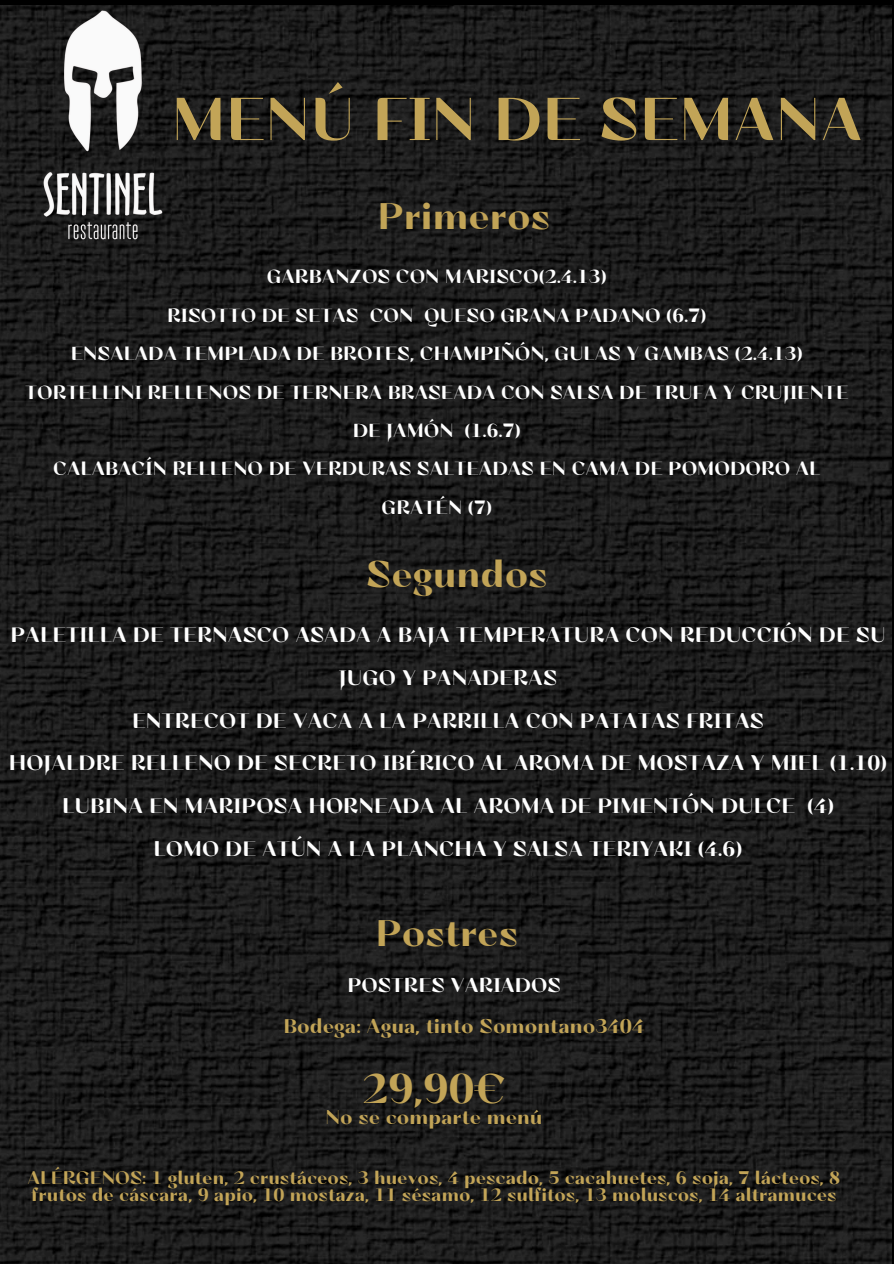
<style>
.page{position:relative;width:894px;height:1264px;background:#fff}
.page>*{position:absolute;margin:0;border:0;box-sizing:border-box;transform-origin:0 0}
.t1{font:700 55.5px "Lince Sans TH";color:#c2a457}
.t2{font:700 38.55px "Lince Sans TH";color:#c2a457}
.t3{font:700 34.5px "Lince Sans TH";color:#c2a457}
.t4{font:700 19.35px "Lince Sans TH";color:#fff}
.t5{font:700 18.45px "Lince Sans TH";color:#c2a457}
.t6{font:700 18.45px "Lince Sans TH";color:#fff}
.t7{font:700 18.3px "Lince Sans TH";color:#c2a457}
.t8{font:700 17.55px/38.4px "Lince Sans TH";color:#fff;text-align:center}
.t9{font:700 16.65px/16.6px "Lince Sans TH";color:#c2a457}
</style>
<div class="page">
<img style="left:0;top:6px;width:891px;height:1257px">
<img style="left:19px;top:6px;width:168px;height:238px">
<p class="t1" style="left:171px;top:76px;width:692px">MENÚ FIN DE SEMANA</p>
<p class="t3" style="left:377px;top:189px;width:174px">Primeros</p>
<h3 class="t8" style="left:25px;top:258px;width:824px">GARBANZOS CON MARISCO(2.4.13)<br>RISOTTO DE SETAS CON QUESO GRANA PADANO (6.7)<br>ENSALADA TEMPLADA DE BROTES, CHAMPIÑÓN, GULAS Y GAMBAS (2.4.13)<br>TORTELLINI RELLENOS DE TERNERA BRASEADA CON SALSA DE TRUFA Y CRUJIENTE DE JAMÓN (1.6.7)<br>CALABACÍN RELLENO DE VERDURAS SALTEADAS EN CAMA DE POMODORO AL GRATÉN (7)</h3>
<h3 class="t3" style="left:366px;top:547px;width:183px">Segundos</h3>
<h4 class="t4" style="left:10px;top:619px;width:876px">PALETILLA DE TERNASCO ASADA A BAJA TEMPERATURA CON REDUCCIÓN DE SU</h4>
<h4 class="t4" style="left:339px;top:662px;width:220px">JUGO Y PANADERAS</h4>
<h4 class="t4" style="left:132px;top:705px;width:633px">ENTRECOT DE VACA A LA PARRILLA CON PATATAS FRITAS</h4>
<h4 class="t4" style="left:9px;top:748px;width:879px">HOJALDRE RELLENO DE SECRETO IBÉRICO AL AROMA DE MOSTAZA Y MIEL (1.10)</h4>
<h4 class="t4" style="left:62px;top:790px;width:773px">LUBINA EN MARIPOSA HORNEADA AL AROMA DE PIMENTÓN DULCE (4)</h4>
<h4 class="t4" style="left:153px;top:833px;width:590px">LOMO DE ATÚN A LA PLANCHA Y SALSA TERIYAKI (4.6)</h4>
<h2 class="t3" style="left:375px;top:906px;width:144px">Postres</h2>
<h4 class="t6" style="left:347px;top:970px;width:215px">POSTRES VARIADOS</h4>
<h2 class="t5" style="left:283px;top:1011px;width:362px">Bodega: Agua, tinto Somontano3404</h2>
<h2 class="t2" style="left:362px;top:1058px;width:145px">29,90€</h2>
<h2 class="t7" style="left:325px;top:1103px;width:218px">No se comparte menú</h2>
<h1 class="t9" style="left:28px;top:1170px;width:814px">ALÉRGENOS: 1 gluten, 2 crustáceos, 3 huevos, 4 pescado, 5 cacahuetes, 6 soja, 7 lácteos, 8 frutos de cáscara, 9 apio, 10 mostaza, 11 sésamo, 12 sulfitos, 13 moluscos, 14 altramuces</h1>
</div>
